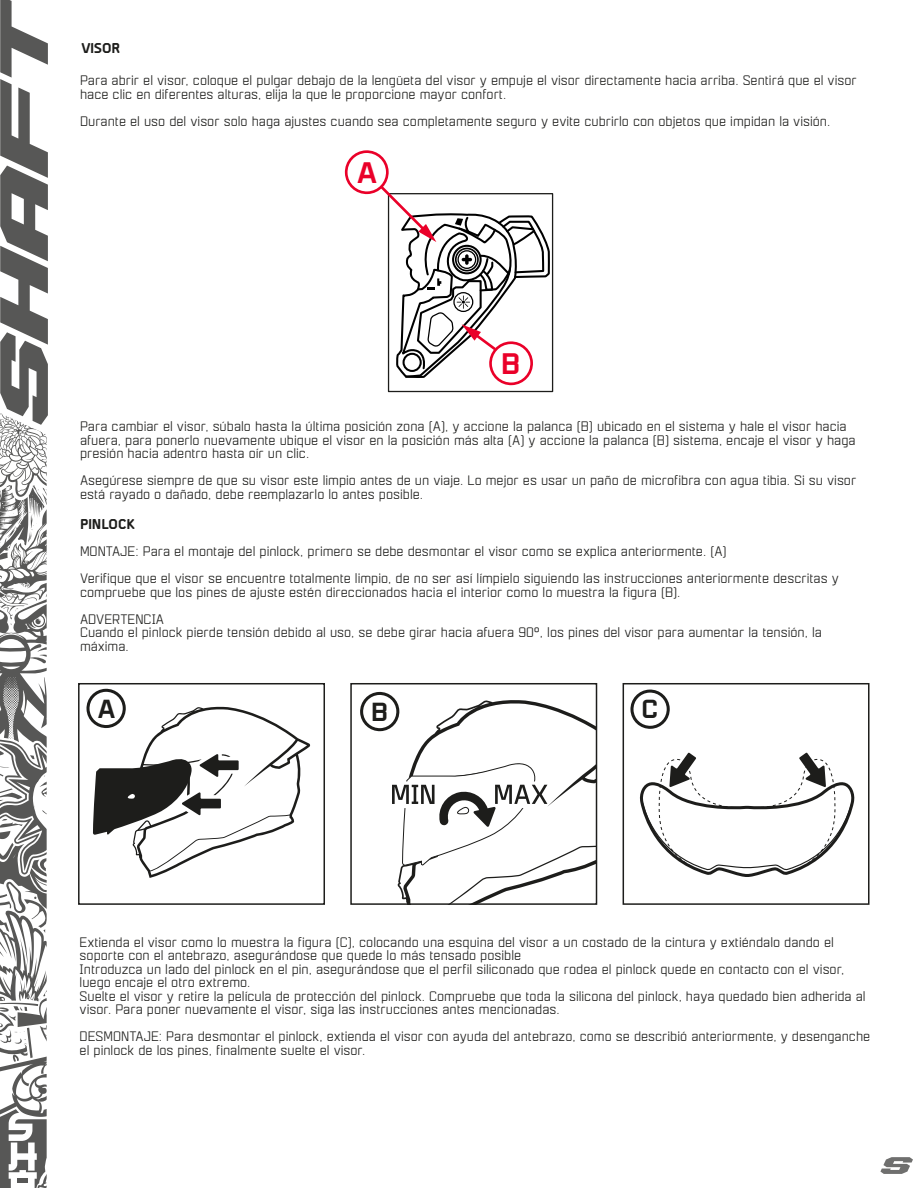
<style>
.page{position:relative;width:918px;height:1188px;background:#fff}
.page>*{position:absolute;margin:0;border:0;box-sizing:border-box;transform-origin:0 0}
.t1{font:900 25.95px "Mensura";color:#ea0029}
.t2{font:900 22.95px "Mensura";color:#1d1d1b}
.t3{font:800 14.25px "Borda";color:#1d1d1b}
.t4{font:12px/13.5px "Mensura";color:#1d1d1b}
</style>
<div class="page">
<svg style="left:880px;top:1157px;width:33px;height:17px"></svg>
<svg style="left:344px;top:150px;width:207px;height:242px"></svg>
<svg style="left:0;top:0;width:48px;height:1188px"></svg>
<svg style="left:93px;top:706px;width:217px;height:172px"></svg>
<div style="left:86px;top:688px;width:40px;height:40px;border:3px solid #1d1d1b;border-radius:50%"></div>
<div style="left:78px;top:683px;width:247px;height:222px;border:2px solid #1d1d1b"></div>
<div style="left:360px;top:692px;width:40px;height:40px;border:3px solid #1d1d1b;border-radius:50%"></div>
<svg style="left:392px;top:700px;width:202px;height:202px"></svg>
<div style="left:350px;top:683px;width:247px;height:222px;border:2px solid #1d1d1b"></div>
<div style="left:630px;top:689px;width:40px;height:40px;border:3px solid #1d1d1b;border-radius:50%"></div>
<div style="left:623px;top:683px;width:247px;height:222px;border:2px solid #1d1d1b"></div>
<svg style="left:639px;top:753px;width:216px;height:124px"></svg>
<p class="t3" style="left:82px;top:38px;width:40px">VISOR</p>
<p class="t4" style="left:80px;top:74px;width:778px">Para abrir el visor, coloque el pulgar debajo de la lengüeta del visor y empuje el visor directamente hacia arriba. Sentirá que el visor hace clic en diferentes alturas, elija la que le proporcione mayor confort.</p>
<p class="t4" style="left:80px;top:114px;width:752px">Durante el uso del visor solo haga ajustes cuando sea completamente seguro y evite cubrirlo con objetos que impidan la visión.</p>
<h1 class="t1" style="left:357px;top:155px;width:21px">A</h1>
<h1 class="t1" style="left:502px;top:346px;width:20px">B</h1>
<p class="t4" style="left:80px;top:420px;width:777px">Para cambiar el visor, súbalo hasta la última posición zona (A), y accione la palanca (B) ubicado en el sistema y hale el visor hacia afuera, para ponerlo nuevamente ubique el visor en la posición más alta (A) y accione la palanca (B) sistema, encaje el visor y haga presión hacia adentro hasta oír un clic.</p>
<p class="t4" style="left:80px;top:474px;width:778px">Asegúrese siempre de que su visor este limpio antes de un viaje. Lo mejor es usar un paño de microfibra con agua tibia. Si su visor está rayado o dañado, debe reemplazarlo lo antes posible.</p>
<p class="t3" style="left:80px;top:514px;width:56px">PINLOCK</p>
<p class="t4" style="left:80px;top:545px;width:648px">MONTAJE: Para el montaje del pinlock, primero se debe desmontar el visor como se explica anteriormente. (A)</p>
<p class="t4" style="left:80px;top:572px;width:760px">Verifique que el visor se encuentre totalmente limpio, de no ser así límpielo siguiendo las instrucciones anteriormente descritas y compruebe que los pines de ajuste estén direccionados hacia el interior como lo muestra la figura (B).</p>
<p class="t4" style="left:80px;top:612px;width:743px">ADVERTENCIA<br>Cuando el pinlock pierde tensión debido al uso, se debe girar hacia afuera 90°, los pines del visor para aumentar la tensión, la máxima.</p>
<h2 class="t2" style="left:98px;top:693px;width:19px">A</h2>
<h2 class="t2" style="left:371px;top:696px;width:18px">B</h2>
<h2 class="t2" style="left:642px;top:694px;width:18px">C</h2>
<p class="t4" style="left:80px;top:935px;width:788px">Extienda el visor como lo muestra la figura (C), colocando una esquina del visor a un costado de la cintura y extiéndalo dando el soporte con el antebrazo, asegurándose que quede lo más tensado posible<br>Introduzca un lado del pinlock en el pin, asegurándose que el perfil siliconado que rodea el pinlock quede en contacto con el visor, luego encaje el otro extremo.<br>Suelte el visor y retire la película de protección del pinlock. Compruebe que toda la silicona del pinlock, haya quedado bien adherida al visor. Para poner nuevamente el visor, siga las instrucciones antes mencionadas.</p>
<p class="t4" style="left:80px;top:1030px;width:792px">DESMONTAJE: Para desmontar el pinlock, extienda el visor con ayuda del antebrazo, como se describió anteriormente, y desenganche el pinlock de los pines, finalmente suelte el visor.</p>
</div>
